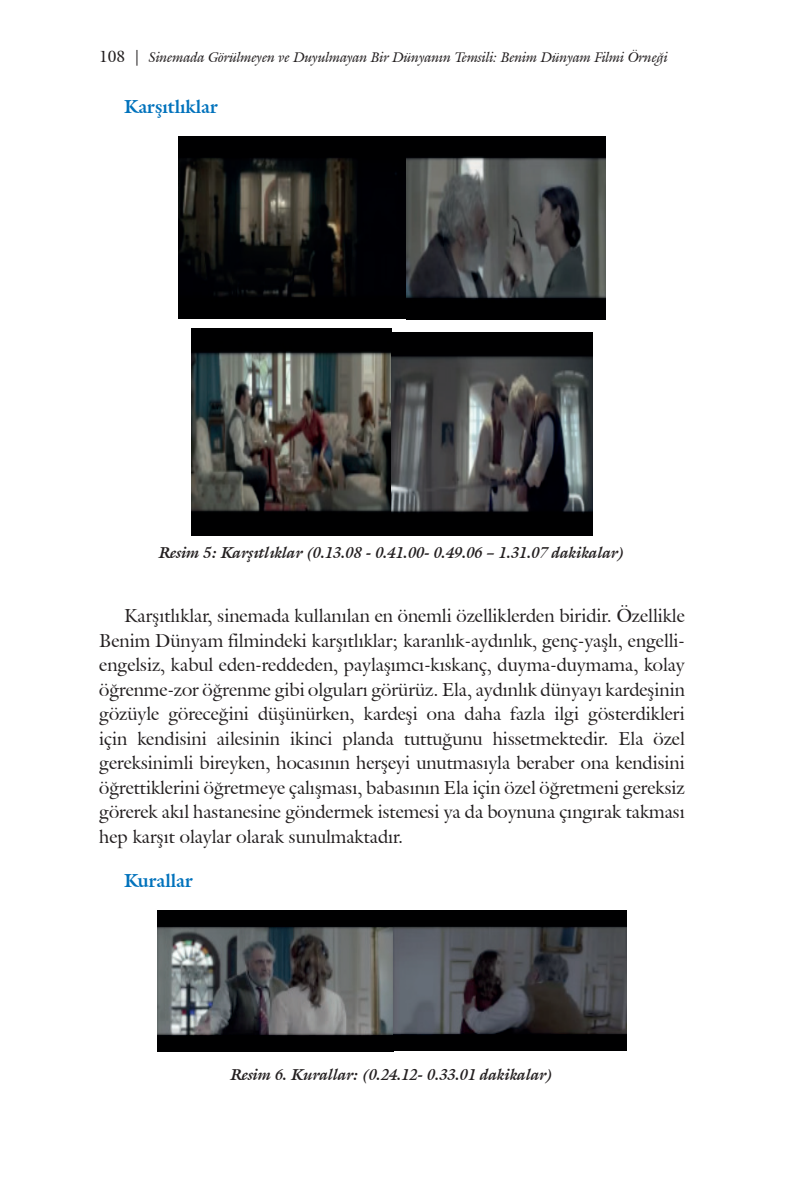
<style>
.page{position:relative;width:794px;height:1191px;background:#fff}
.page>*{position:absolute;margin:0;border:0;box-sizing:border-box;transform-origin:0 0}
.t1{font:18.38px/24.5px "Galliard IT Cby BT";color:#231f20;text-align:justify}
.t2{font:700 18.38px "Galliard IT Cby BT";color:#0072bc}
.t3{font:italic 700 15.75px "Galliard IT Cby BT";color:#231f20}
.t4{font:italic 14px "Galliard IT Cby BT";color:#231f20}
.s1{font-style:normal;font-size:15.75px}
</style>
<div class="page">
<img style="left:179px;top:137px;width:426px;height:182px">
<img style="left:191px;top:329px;width:201px;height:206px">
<img style="left:392px;top:332px;width:201px;height:203px">
<img style="left:157px;top:910px;width:470px;height:141px">
<p class="t4" style="left:99px;top:47px;width:570px"><span class="s1">108 |</span> Sinemada Görülmeyen ve Duyulmayan Bir Dünyanın Temsili: Benim Dünyam Filmi Örneği</p>
<p class="t2" style="left:124px;top:95px;width:95px">Karşıtlıklar</p>
<p class="t3" style="left:159px;top:542px;width:466px">Resim 5: Karşıtlıklar (0.13.08 - 0.41.00- 0.49.06 – 1.31.07 dakikalar)</p>
<p class="t1" style="left:99px;top:603px;width:587px;text-indent:25px">Karşıtlıklar, sinemada kullanılan en önemli özelliklerden biridir. Özellikle Benim Dünyam filmindeki karşıtlıklar; karanlık-aydınlık, genç-yaşlı, engelli&shy;engelsiz, kabul eden-reddeden, paylaşımcı-kıskanç, duyma-duymama, kolay öğrenme-zor öğrenme gibi olguları görürüz. Ela, aydınlık dünyayı kardeşinin gözüyle göreceğini düşünürken, kardeşi ona daha fazla ilgi gösterdikleri için kendisini ailesinin ikinci planda tuttuğunu hissetmektedir. Ela özel gereksinimli bireyken, hocasının herşeyi unutmasıyla beraber ona kendisini öğrettiklerini öğretmeye çalışması, babasının Ela için özel öğretmeni gereksiz görerek akıl hastanesine göndermek istemesi ya da boynuna çıngırak takması hep karşıt olaylar olarak sunulmaktadır.</p>
<p class="t2" style="left:124px;top:868px;width:70px">Kurallar</p>
<p class="t3" style="left:231px;top:1063px;width:323px">Resim 6. Kurallar: (0.24.12- 0.33.01 dakikalar)</p>
</div>
